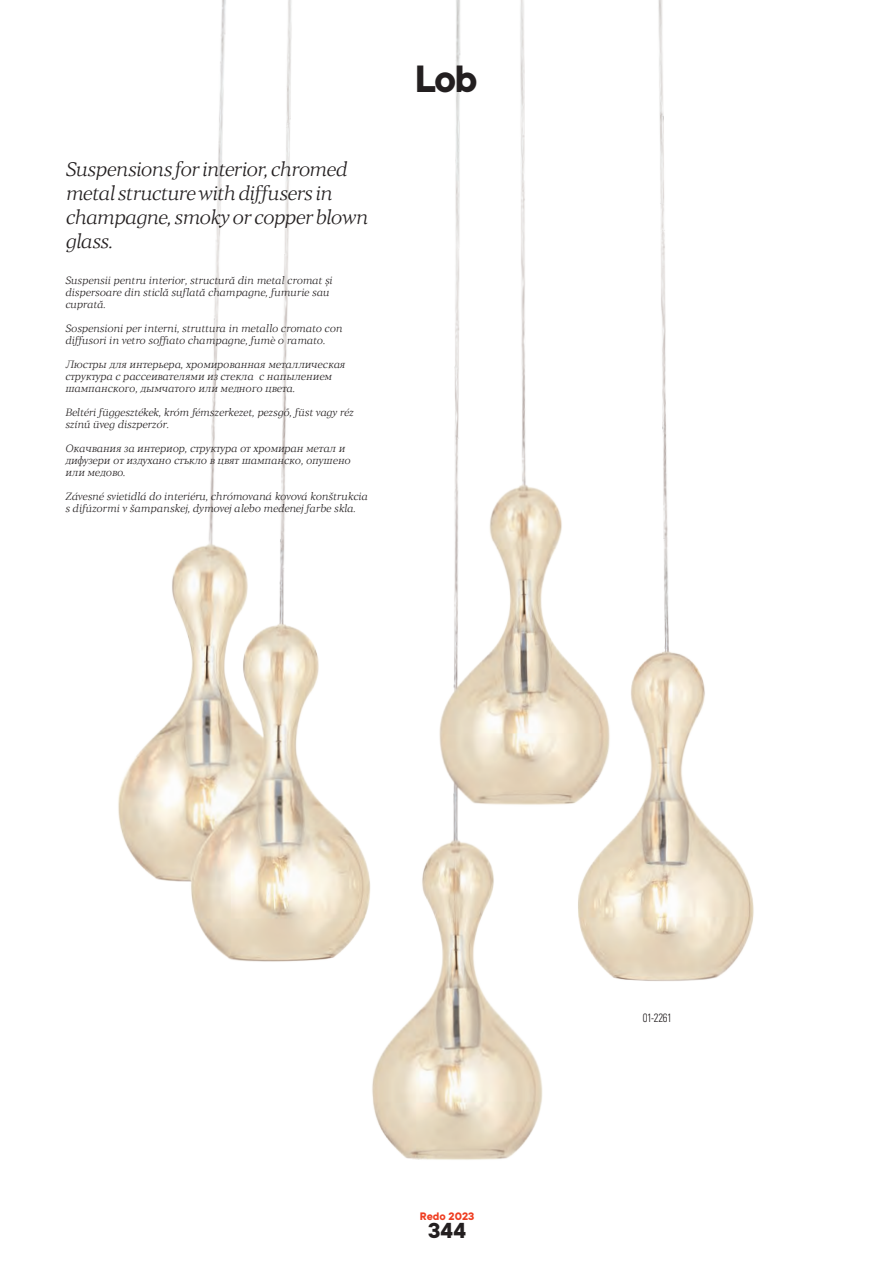
<style>
.page{position:relative;width:893px;height:1263px;background:#fff}
.page>*{position:absolute;margin:0;border:0;box-sizing:border-box;transform-origin:0 0}
.t1{font:700 42px "TT Commons";color:#231f20}
.t2{font:700 24px "TT Commons";color:#231f20}
.t3{font:italic 300 19.5px/24px "Blacker Text";letter-spacing:-.04em;color:#231f20}
.t4{font:700 12px "TT Commons";color:#ef3e22}
.t5{font:12px "Univers LTCYR 47 Light Cond";letter-spacing:-.03em;color:#231f20;scale:.9 1}
.t6{font:italic 300 10.5px/12px "Blacker Text";color:#231f20}
</style>
<div class="page">
<img style="left:118px;top:0;width:636px;height:1160px">
<h3 class="t3" style="left:65px;top:157px;width:304px">Suspensions for interior, chromed metal structure with diffusers in champagne, smoky or copper blown glass.</h3>
<p class="t6" style="left:65px;top:274px;width:269px">Suspensii pentru interior, structură din metal cromat și dispersoare din sticlă suflată champagne, fumurie sau cuprată.</p>
<p class="t6" style="left:65px;top:322px;width:279px">Sospensioni per interni, struttura in metallo cromato con diffusori in vetro soffiato champagne, fumè o ramato.</p>
<p class="t6" style="left:65px;top:358px;width:282px">Люстры для интерьера, хромированная металлическая структура с рассеивателями из стекла с напылением шампанского, дымчатого или медного цвета.</p>
<p class="t6" style="left:65px;top:406px;width:290px">Beltéri függesztékek, króm fémszerkezet, pezsgő, füst vagy réz színű üveg diszperzór.</p>
<p class="t6" style="left:65px;top:442px;width:287px">Окачвания за интериор, структура от хромиран метал и дифузери от издухано стъкло в цвят шампанско, опушено или медово.</p>
<p class="t6" style="left:65px;top:490px;width:304px">Závesné svietidlá do interiéru, chrómovaná kovová konštrukcia s difúzormi v šampanskej, dymovej alebo medenej farbe skla.</p>
<h1 class="t1" style="left:415px;top:55px;width:64px">Lob</h1>
<p class="t4" style="left:420px;top:1209px;width:56px">Redo 2023</p>
<h2 class="t2" style="left:428px;top:1217px;width:39px">344</h2>
<p class="t5" style="left:643px;top:1009px;width:34px">01-2261</p>
</div>
